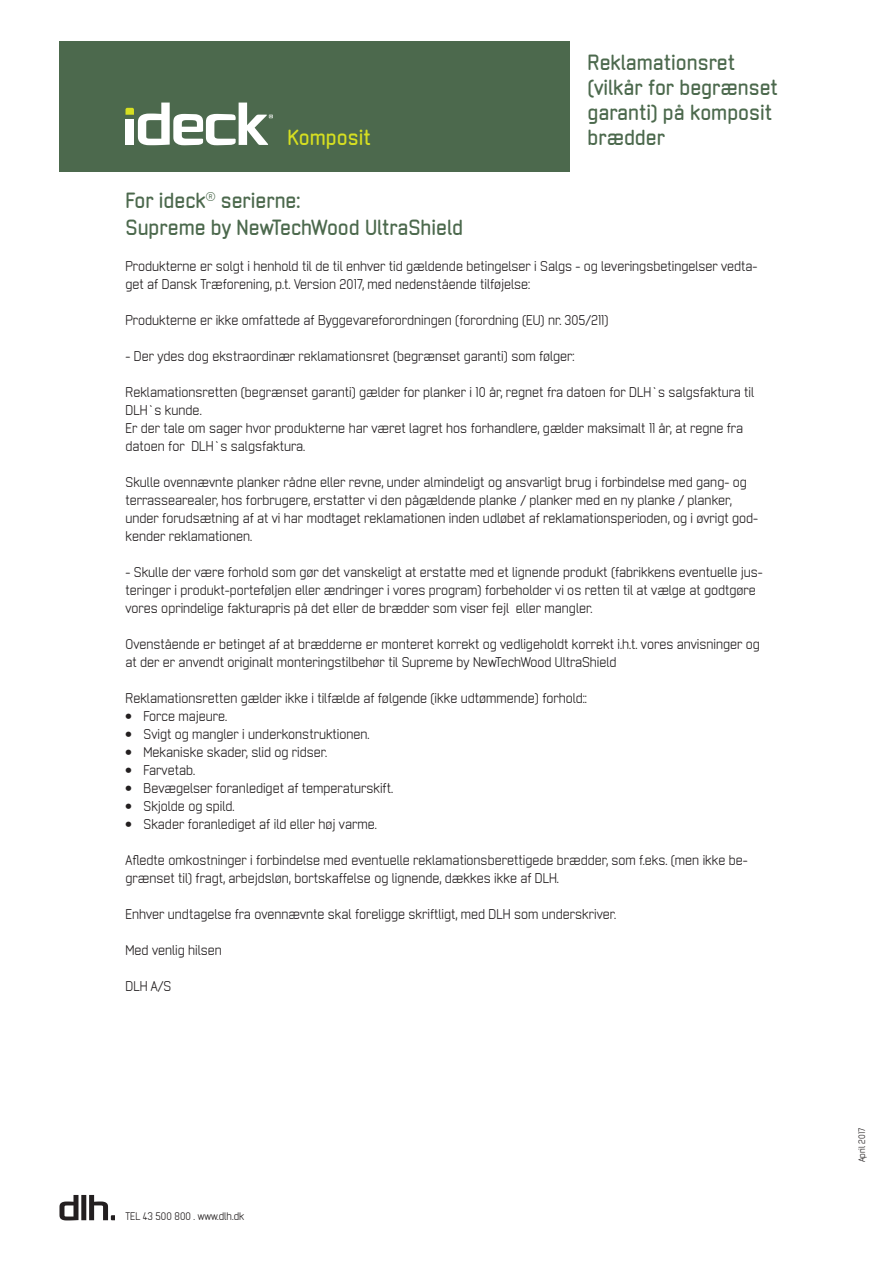
<style>
.page{position:relative;width:893px;height:1263px;background:#fff}
.page>*{position:absolute;margin:0;border:0;box-sizing:border-box;transform-origin:0 0}
.t1{font:700 21px/25.2px "Neutraliser Sans";color:#4c694d}
.t2{font:700 21px "Neutraliser Sans";color:#d6df21}
.t3{font:13.5px/18px "Neutraliser Sans";color:#231f20}
.t4{font:10.5px "Neutraliser Sans";color:#231f20}
.t5{font:9px "Neutraliser Sans";color:#231f20}
</style>
<div class="page">
<svg style="left:59px;top:1195px;width:56px;height:25px"></svg>
<div style="left:59px;top:42px;width:510px;height:130px;background:#4c694d"></div>
<svg style="left:125px;top:103px;width:148px;height:42px"></svg>
<h1 class="t1" style="left:587px;top:49px;width:192px">Reklamationsret (vilkår for begrænset garanti) på komposit</h1>
<h1 class="t2" style="left:287px;top:126px;width:85px">Komposit</h1>
<h1 class="t1" style="left:587px;top:125px;width:79px">brædder</h1>
<h1 class="t1" style="left:125px;top:187px;width:339px;line-height:27px">For ideck<sup>®</sup> serierne:<br>Supreme by NewTechWood UltraShield</h1>
<p class="t3" style="left:125px;top:257px;width:634px">Produkterne er solgt i henhold til de til enhver tid gældende betingelser i Salgs - og leveringsbetingelser vedta&shy;get af Dansk Træforening, p.t. Version 2017, med nedenstående tilføjelse:</p>
<p class="t3" style="left:125px;top:311px;width:484px">Produkterne er ikke omfattede af Byggevareforordningen (forordning (EU) nr. 305/211)</p>
<p class="t3" style="left:125px;top:347px;width:451px">- Der ydes dog ekstraordinær reklamationsret (begrænset garanti) som følger:</p>
<p class="t3" style="left:125px;top:383px;width:630px">Reklamationsretten (begrænset garanti) gælder for planker i 10 år, regnet fra datoen for DLH`s salgsfaktura til DLH`s kunde.<br>Er der tale om sager hvor produkterne har været lagret hos forhandlere, gælder maksimalt 11 år, at regne fra datoen for DLH`s salgsfaktura.</p>
<p class="t3" style="left:125px;top:473px;width:634px">Skulle ovennævnte planker rådne eller revne, under almindeligt og ansvarligt brug i forbindelse med gang- og terrassearealer, hos forbrugere, erstatter vi den pågældende planke / planker med en ny planke / planker, under forudsætning af at vi har modtaget reklamationen inden udløbet af reklamationsperioden, og i øvrigt god&shy;kender reklamationen.</p>
<p class="t3" style="left:125px;top:563px;width:639px">- Skulle der være forhold som gør det vanskeligt at erstatte med et lignende produkt (fabrikkens eventuelle jus&shy;teringer i produkt-porteføljen eller ændringer i vores program) forbeholder vi os retten til at vælge at godtgøre vores oprindelige fakturapris på det eller de brædder som viser fejl eller mangler.</p>
<p class="t3" style="left:125px;top:635px;width:636px">Ovenstående er betinget af at brædderne er monteret korrekt og vedligeholdt korrekt i.h.t. vores anvisninger og at der er anvendt originalt monteringstilbehør til Supreme by NewTechWood UltraShield</p>
<p class="t3" style="left:125px;top:689px;width:463px">Reklamationsretten gælder ikke i tilfælde af følgende (ikke udtømmende) forhold::</p>
<p class="t3" style="left:125px;top:707px;width:103px">• Force majeure.</p>
<p class="t3" style="left:125px;top:725px;width:246px">• Svigt og mangler i underkonstruktionen.</p>
<p class="t3" style="left:125px;top:743px;width:203px">• Mekaniske skader, slid og ridser.</p>
<p class="t3" style="left:125px;top:761px;width:71px">• Farvetab.</p>
<p class="t3" style="left:125px;top:779px;width:269px">• Bevægelser foranlediget af temperaturskift.</p>
<p class="t3" style="left:125px;top:797px;width:111px">• Skjolde og spild.</p>
<p class="t3" style="left:125px;top:815px;width:253px">• Skader foranlediget af ild eller høj varme.</p>
<p class="t3" style="left:125px;top:851px;width:624px">Afledte omkostninger i forbindelse med eventuelle reklamationsberettigede brædder, som f.eks. (men ikke be&shy;grænset til) fragt, arbejdsløn, bortskaffelse og lignende, dækkes ikke af DLH.</p>
<p class="t3" style="left:125px;top:905px;width:492px">Enhver undtagelse fra ovennævnte skal foreligge skriftligt, med DLH som underskriver.</p>
<p class="t3" style="left:125px;top:941px;width:98px">Med venlig hilsen</p>
<p class="t3" style="left:125px;top:977px;width:47px">DLH A/S</p>
<p class="t4" style="left:125px;top:1211px;width:120px">TEL 43 500 800 . www.dlh.dk</p>
<p class="t5" style="left:857px;top:1162px;width:36px;rotate:-90deg">April 2017</p>
</div>
